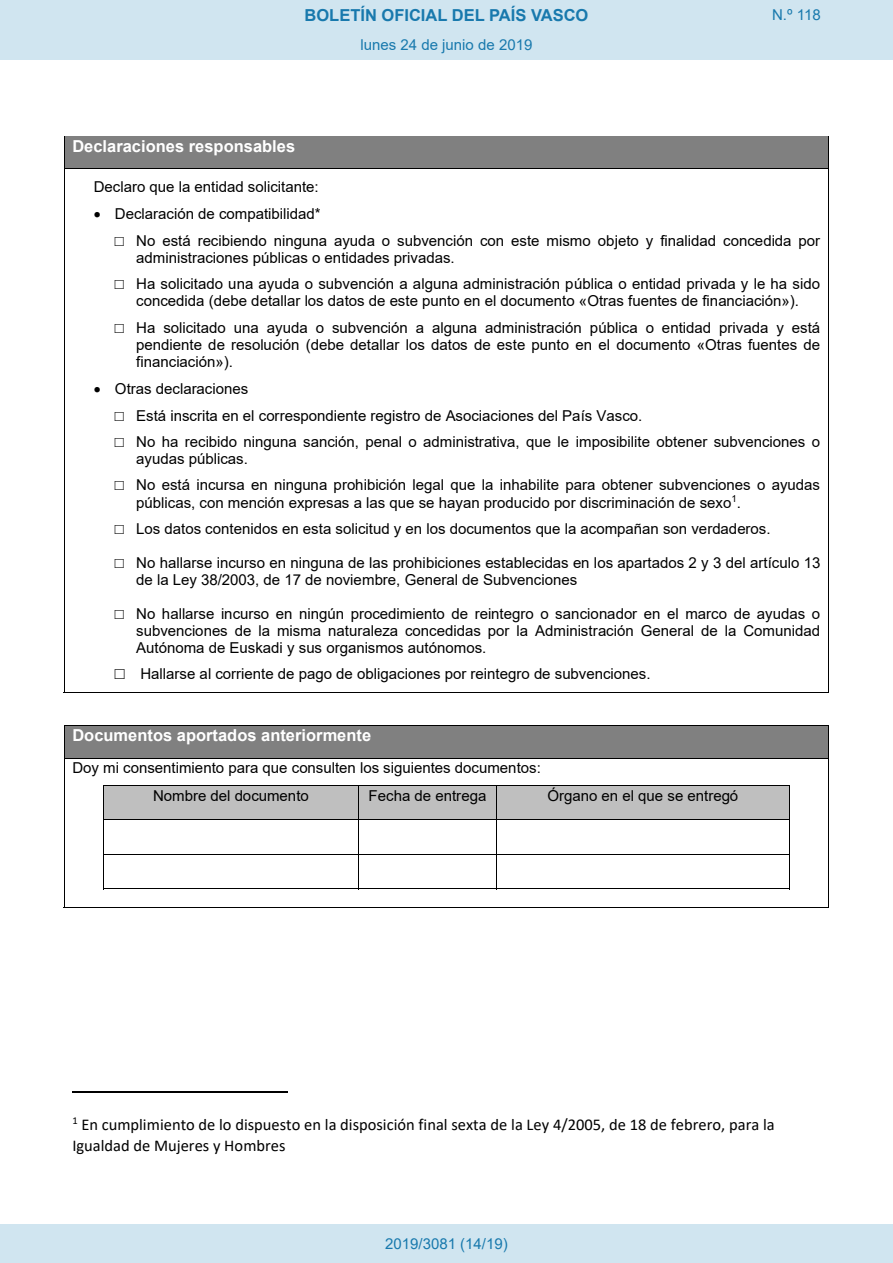
<style>
.page{position:relative;width:893px;height:1263px;background:#fff}
.page>*{position:absolute;margin:0;border:0;box-sizing:border-box;transform-origin:0 0}
.t1{font:16.5px/21.8px "Calibri";color:#000}
.t2{font:700 16.5px "Arial";color:#fff}
.t3{font:700 16.5px "Arial";color:#1879ad}
.t4{font:15px/17.2px "Arial";color:#000}
.Paginacion_Centro{font:15px "Arial";color:#1879ad}
.s1{font-family:"Courier New"}
.s2{font-family:"Courier New";font-size:16.5px}
</style>
<div class="page">
<div style="left:72px;top:136px;width:748px;height:33px;background:#808080"></div>
<hr style="left:64px;top:136px;width:1px;height:33px;background:#000">
<hr style="left:828px;top:136px;width:1px;height:33px;background:#000">
<hr style="left:64px;top:169px;width:765px;height:1px;background:#000">
<hr style="left:64px;top:169px;width:1px;height:523px;background:#000">
<hr style="left:64px;top:692px;width:764px;height:1px;background:#000">
<hr style="left:828px;top:169px;width:1px;height:523px;background:#000">
<div style="left:72px;top:726px;width:748px;height:32px;background:#808080"></div>
<hr style="left:64px;top:725px;width:765px;height:1px;background:#000">
<hr style="left:64px;top:726px;width:1px;height:32px;background:#000">
<hr style="left:828px;top:726px;width:1px;height:32px;background:#000">
<div style="left:104px;top:786px;width:254px;height:33px;background:#bfbfbf"></div>
<div style="left:359px;top:786px;width:137px;height:33px;background:#bfbfbf"></div>
<div style="left:497px;top:786px;width:292px;height:33px;background:#bfbfbf"></div>
<hr style="left:103px;top:785px;width:686px;height:1px;background:#000">
<hr style="left:103px;top:786px;width:1px;height:33px;background:#000">
<hr style="left:358px;top:786px;width:1px;height:33px;background:#000">
<hr style="left:496px;top:786px;width:1px;height:33px;background:#000">
<hr style="left:789px;top:786px;width:1px;height:33px;background:#000">
<hr style="left:103px;top:819px;width:686px;height:1px;background:#000">
<hr style="left:103px;top:820px;width:1px;height:34px;background:#000">
<hr style="left:358px;top:820px;width:1px;height:34px;background:#000">
<hr style="left:496px;top:820px;width:1px;height:34px;background:#000">
<hr style="left:789px;top:820px;width:1px;height:34px;background:#000">
<hr style="left:103px;top:854px;width:686px;height:1px;background:#000">
<hr style="left:103px;top:855px;width:1px;height:34px;background:#000">
<hr style="left:103px;top:888px;width:255px;height:1px;background:#000">
<hr style="left:358px;top:855px;width:1px;height:34px;background:#000">
<hr style="left:359px;top:888px;width:137px;height:1px;background:#000">
<hr style="left:496px;top:855px;width:1px;height:34px;background:#000">
<hr style="left:497px;top:888px;width:292px;height:1px;background:#000">
<hr style="left:789px;top:855px;width:1px;height:34px;background:#000">
<hr style="left:64px;top:758px;width:765px;height:1px;background:#000">
<hr style="left:64px;top:759px;width:1px;height:149px;background:#000">
<hr style="left:64px;top:907px;width:764px;height:1px;background:#000">
<hr style="left:828px;top:759px;width:1px;height:149px;background:#000">
<hr style="left:72px;top:1092px;width:216px;height:1px;background:#000">
<div style="left:0;top:0;width:893px;height:60px;background:#d0e5f0"></div>
<div style="left:0;top:1225px;width:893px;height:38px;background:#d0e5f0"></div>
<p class="t3" style="left:305px;top:3px;width:285px">BOLETÍN OFICIAL DEL PAÍS VASCO</p>
<p class="Paginacion_Centro" style="left:772px;top:5px;width:50px">N.º 118</p>
<p class="Paginacion_Centro" style="left:361px;top:35px;width:173px">lunes 24 de junio de 2019</p>
<p class="t2" style="left:72px;top:134px;width:224px">Declaraciones responsables</p>
<p class="t4" style="left:94px;top:178px;width:227px">Declaro que la entidad solicitante:</p>
<p class="t4" style="left:94px;top:205px;width:229px">• Declaración de compatibilidad*</p>
<p class="t4" style="left:136px;top:232px;width:686px;text-indent:-21px"><span class="s1">□</span> No está recibiendo ninguna ayuda o subvención con este mismo objeto y finalidad concedida por administraciones públicas o entidades privadas.</p>
<p class="t4" style="left:115px;top:275px;width:707px;text-align:center"><span class="s1">□</span> Ha solicitado una ayuda o subvención a alguna administración pública o entidad privada y le ha sido concedida (debe detallar los datos de este punto en el documento «Otras fuentes de financiación»).</p>
<p class="t4" style="left:136px;top:319px;width:686px;text-align:justify;text-indent:-21px"><span class="s1">□</span> Ha solicitado una ayuda o subvención a alguna administración pública o entidad privada y está pendiente de resolución (debe detallar los datos de este punto en el documento «Otras fuentes de financiación»).</p>
<p class="t4" style="left:94px;top:380px;width:156px">• Otras declaraciones</p>
<p class="t4" style="left:115px;top:407px;width:529px"><span class="s1">□</span> Está inscrita en el correspondiente registro de Asociaciones del País Vasco.</p>
<p class="t4" style="left:136px;top:433px;width:685px;text-indent:-21px"><span class="s1">□</span> No ha recibido ninguna sanción, penal o administrativa, que le imposibilite obtener subvenciones o ayudas públicas.</p>
<p class="t4" style="left:136px;top:476px;width:685px;text-indent:-21px"><span class="s1">□</span> No está incursa en ninguna prohibición legal que la inhabilite para obtener subvenciones o ayudas públicas, con mención expresas a las que se hayan producido por discriminación de sexo<sup>1</sup>.</p>
<p class="t4" style="left:115px;top:520px;width:657px"><span class="s1">□</span> Los datos contenidos en esta solicitud y en los documentos que la acompañan son verdaderos.</p>
<p class="t4" style="left:136px;top:554px;width:686px;text-indent:-21px"><span class="s1">□</span> No hallarse incurso en ninguna de las prohibiciones establecidas en los apartados 2 y 3 del artículo 13 de la Ley 38/2003, de 17 de noviembre, General de Subvenciones</p>
<p class="t4" style="left:136px;top:605px;width:686px;text-align:justify;text-indent:-21px"><span class="s1">□</span> No hallarse incurso en ningún procedimiento de reintegro o sancionador en el marco de ayudas o subvenciones de la misma naturaleza concedidas por la Administración General de la Comunidad Autónoma de Euskadi y sus organismos autónomos.</p>
<p class="t4" style="left:115px;top:665px;width:537px"><span class="s2">□</span> Hallarse al corriente de pago de obligaciones por reintegro de subvenciones.</p>
<p class="t2" style="left:72px;top:724px;width:300px">Documentos aportados anteriormente</p>
<p class="t4" style="left:153px;top:753px;width:389px;line-height:28.5px;text-indent:-81px">Doy mi consentimiento para que consulten los siguientes documentos:<br>Nombre del documento</p>
<p class="t4" style="left:369px;top:787px;width:119px">Fecha de entrega</p>
<p class="t4" style="left:547px;top:787px;width:192px">Órgano en el que se entregó</p>
<p class="t1" style="left:72px;top:1113px;width:704px"><sup>1</sup> En cumplimiento de lo dispuesto en la disposición final sexta de la Ley 4/2005, de 18 de febrero, para la<br>Igualdad de Mujeres y Hombres</p>
<p class="Paginacion_Centro" style="left:385px;top:1234px;width:124px">2019/3081 (14/19)</p>
</div>
